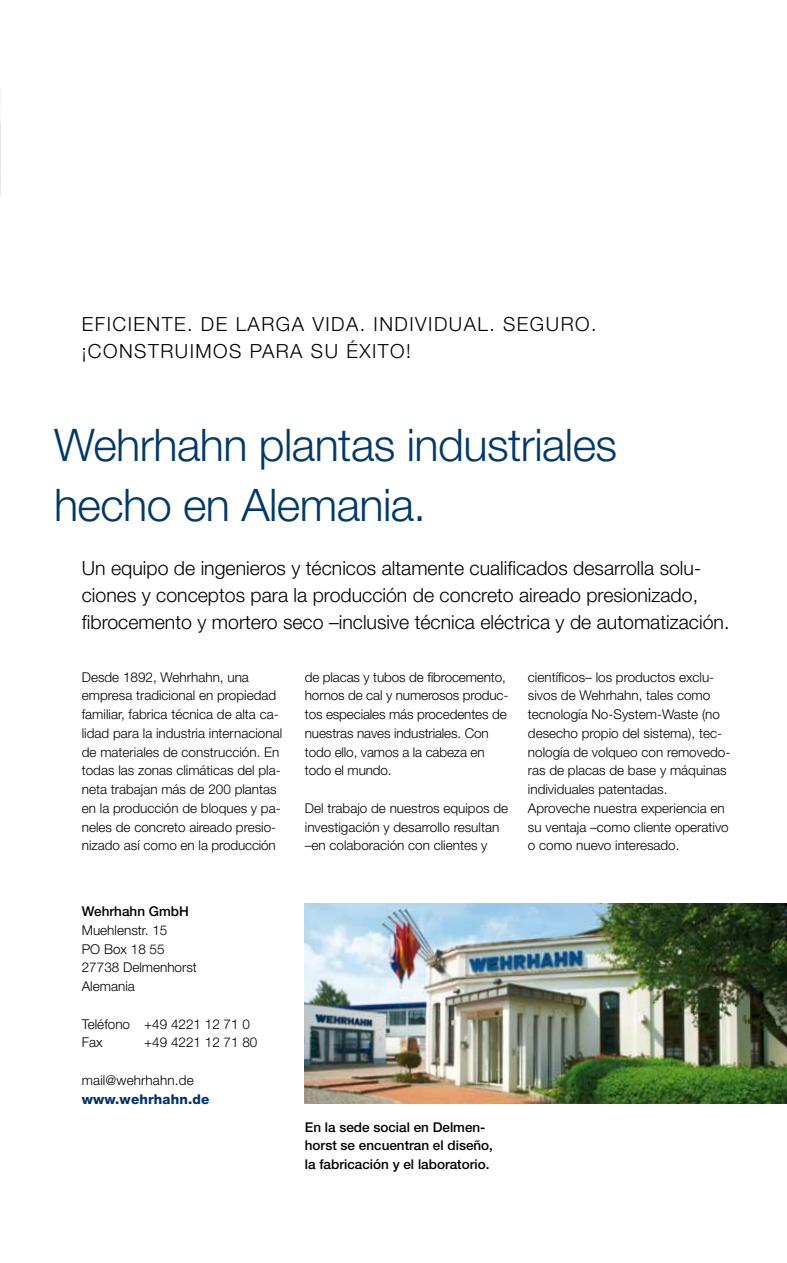
<style>
.page{position:relative;width:787px;height:1263px;background:#fff}
.page>*{position:absolute;margin:0;border:0;box-sizing:border-box;transform-origin:0 0}
.t1{font:300 45px/60px "Helvetica Neue";letter-spacing:-.015em;color:#00396d}
.t2{font:300 19.5px/27px "Helvetica Neue";color:#000}
.t3{font:300 19.5px/27px "Helvetica Neue";letter-spacing:.075em;color:#000}
.t4{font:300 13.5px/18.8px "Helvetica Neue";color:#000}
.t5{font:500 13.5px/18.8px "Helvetica Neue";color:#000}
.t6{font:800 13.5px "Helvetica Neue";letter-spacing:.01em;color:#00346f}
</style>
<div class="page">
<hr style="left:786px;top:0;width:1px;height:1263px;background:#00396d">
<img style="left:786px;top:485px;width:1px;height:778px">
<img style="left:305px;top:904px;width:482px;height:199px">
<img style="left:0;top:89px;width:1px;height:107px">
<h2 class="t3" style="left:82px;top:310px;width:516px">Eficiente. De larga vida. Individual. Seguro. ¡Constru imos para</h2>
<h2 class="t2" style="left:311px;top:337px;width:101px">su éxito!</h2>
<h1 class="t1" style="left:54px;top:414px;width:564px">Wehrhahn plantas industriales hecho en Alemania.</h1>
<h2 class="t2" style="left:82px;top:554px;width:649px">Un equipo de ingenieros y técnicos altamente cualificados desarrolla solu&shy;ciones y conceptos para la producción de concreto aireado presionizado, fibrocemento y mortero seco –inclusive técnica eléctrica y de automatización.</h2>
<p class="t4" style="left:82px;top:667px;width:202px">Desde 1892, Wehrhahn, una empresa tradicional en propiedad familiar, fabrica técnica de alta ca&shy;lidad para la industria internacional de materiales de construcción. En todas las zonas climáticas del pla&shy;neta trabajan más de 200 plantas en la producción de bloques y pa&shy;neles de concreto aireado presio&shy;nizado así como en la producción</p>
<p class="t4" style="left:305px;top:667px;width:205px">de placas y tubos de fibrocemento, hornos de cal y numerosos produc&shy;tos especiales más procedentes de nuestras naves industriales. Con todo ello, vamos a la cabeza en todo el mundo.</p>
<p class="t4" style="left:305px;top:798px;width:205px">Del trabajo de nuestros equipos de investigación y desarrollo resultan –en colaboración con clientes y</p>
<p class="t4" style="left:528px;top:667px;width:204px">científicos– los productos exclu&shy;sivos de Wehrhahn, tales como tecnología No-System-Waste (no desecho propio del sistema), tec&shy;nología de volqueo con removedo&shy;ras de placas de base y máquinas individuales patentadas.<br>Aproveche nuestra experiencia en su ventaja –como cliente operativo o como nuevo interesado.</p>
<p class="t5" style="left:82px;top:902px;width:109px">Wehrhahn GmbH</p>
<p class="t4" style="left:82px;top:920px;width:117px">Muehlenstr. 15<br>PO Box 18 55<br>27738 Delmenhorst<br>Alemania</p>
<p class="t4" style="left:82px;top:1014px;width:50px">Teléfono<br>Fax</p>
<p class="t4" style="left:82px;top:1070px;width:113px">mail@wehrhahn.de</p>
<p class="t6" style="left:82px;top:1091px;width:129px">www.wehrhahn.de</p>
<p class="t4" style="left:144px;top:1014px;width:115px">+49 4221 12 71 0 +49 4221 12 71 80</p>
<p class="t5" style="left:305px;top:1117px;width:190px">En la sede social en Delmen&shy;horst se encuentran el diseño, la fabricación y el laboratorio.</p>
</div>
